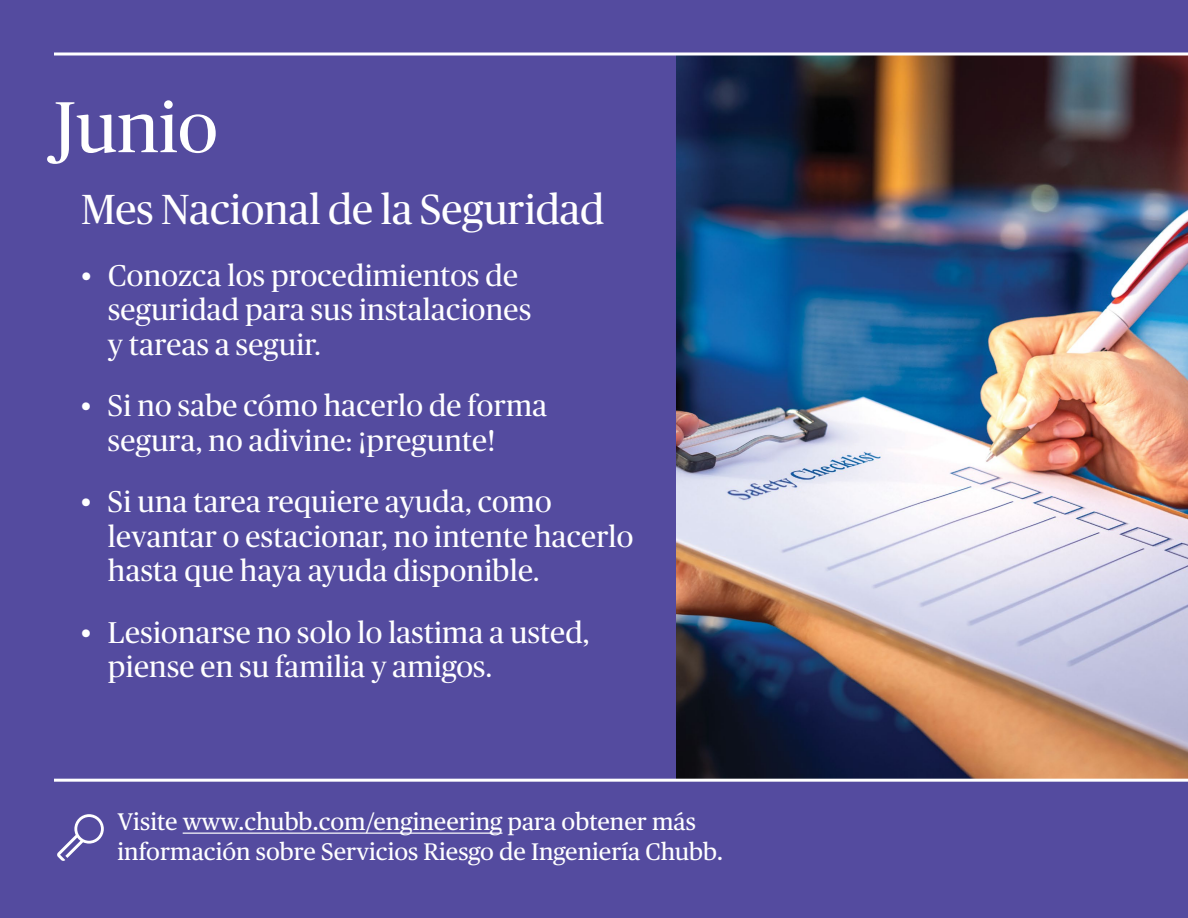
<style>
.page{position:relative;width:1188px;height:918px;background:#544b9f}
.page>*{position:absolute;margin:0;border:0;box-sizing:border-box;transform-origin:0 0}
.t1{font:72px "Chubb Publico";color:#fff}
.t2{font:42px "Chubb Publico";color:#fff}
.t3{font:30px/34.5px "Chubb Publico";letter-spacing:.01em;color:#fff}
.t4{font:24px/30px "Chubb Publico Text";color:#fff}
</style>
<div class="page">
<svg style="left:57px;top:814px;width:47px;height:47px"></svg>
<img style="left:676px;top:56px;width:512px;height:723px">
<svg style="left:54px;top:52px;width:1134px;height:4px;background:#d2d0e1"></svg>
<hr style="left:54px;top:779px;width:1134px;height:3px;background:#fff">
<hr style="left:183px;top:833px;width:319px;height:1px;background:#fff">
<h1 class="t1" style="left:54px;top:77px;width:165px">Junio</h1>
<h2 class="t2" style="left:81px;top:180px;width:525px">Mes Nacional de la Seguridad</h2>
<p class="t3" style="left:108px;top:257px;width:425px;text-indent:-27px">• Conozca los procedimientos de seguridad para sus instalaciones y tareas a seguir.</p>
<p class="t3" style="left:108px;top:387px;width:441px;text-indent:-27px">• Si no sabe cómo hacerlo de forma segura, no adivine: ¡pregunte!</p>
<p class="t3" style="left:108px;top:483px;width:527px;text-indent:-27px">• Si una tarea requiere ayuda, como levantar o estacionar, no intente hacerlo hasta que haya ayuda disponible.</p>
<p class="t3" style="left:108px;top:614px;width:483px;text-indent:-27px">• Lesionarse no solo lo lastima a usted, piense en su familia y amigos.</p>
<p class="t4" style="left:118px;top:805px;width:608px">Visite www.chubb.com/engineering para obtener más información sobre Servicios Riesgo de Ingeniería Chubb.</p>
</div>
